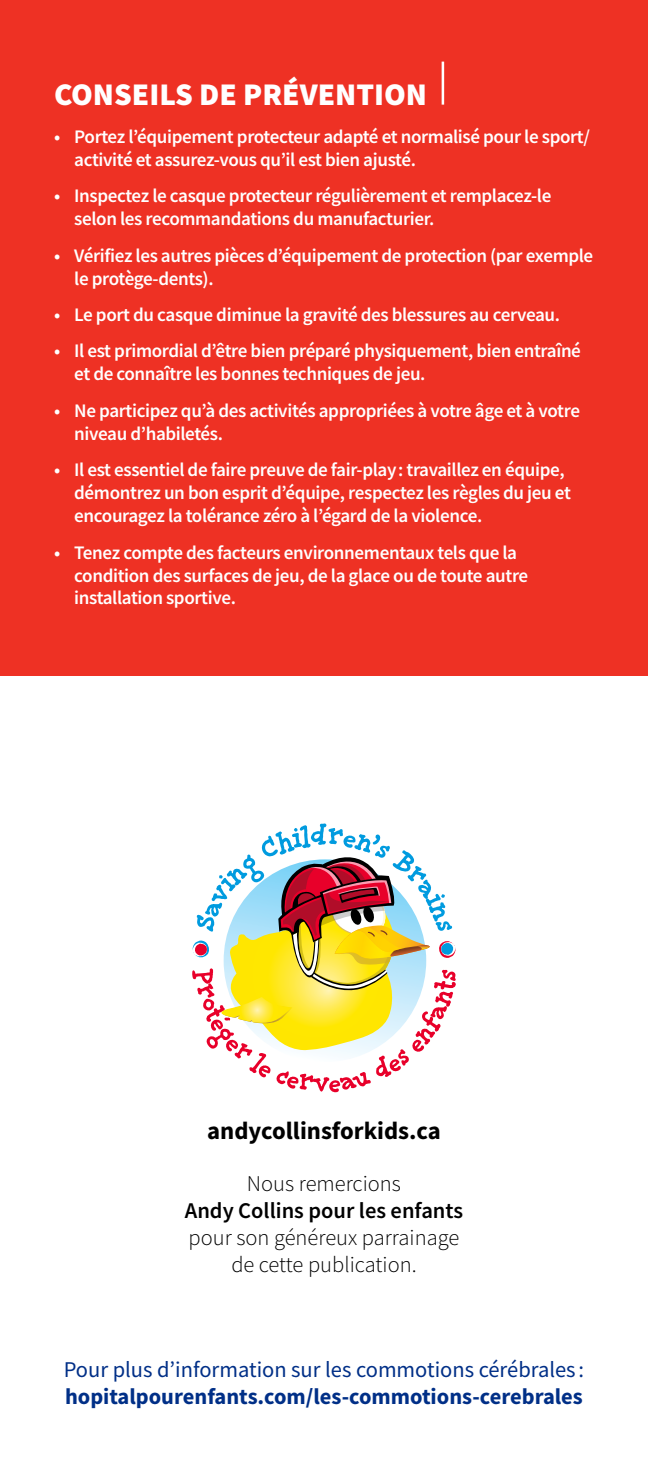
<style>
.page{position:relative;width:648px;height:1458px;background:#fff}
.page>*{position:absolute;margin:0;border:0;box-sizing:border-box;transform-origin:0 0}
.t1{font:900 31.5px "Source Sans Pro";color:#fff}
.t2{font:700 24.75px "Source Sans Pro";color:#000}
.t3{font:300 22.5px/27px "Source Sans Pro";color:#000;text-align:center}
.t4{font:22.5px "Source Sans Pro";color:#002f87}
.t5{font:700 22.5px "Source Sans Pro";color:#002f87}
.t6{font:600 22.5px "Source Sans Pro";color:#000}
.t7{font:600 19.12px/22.9px "Source Sans Pro";letter-spacing:-.02em;color:#fff}
</style>
<div class="page">
<svg style="left:192px;top:824px;width:264px;height:268px"></svg>
<div style="left:0;top:0;width:648px;height:676px;background:#ee3124"></div>
<hr style="left:442px;top:62px;width:2px;height:43px;background:#fff">
<h1 class="t1" style="left:54px;top:72px;width:375px">CONSEILS DE PRÉVENTION</h1>
<p class="t7" style="left:74px;top:125px;width:517px;text-indent:-20px">• Portez l’équipement protecteur adapté et normalisé pour le sport/ activité et assurez-vous qu’il est bien ajusté.</p>
<p class="t7" style="left:74px;top:184px;width:479px;text-indent:-20px">• Inspectez le casque protecteur régulièrement et remplacez‑le selon les recommandations du manufacturier.</p>
<p class="t7" style="left:74px;top:244px;width:521px;text-indent:-20px">• Vérifiez les autres pièces d’équipement de protection (par exemple le protège-dents).</p>
<p class="t7" style="left:54px;top:303px;width:508px">• Le port du casque diminue la gravité des blessures au cerveau.</p>
<p class="t7" style="left:74px;top:339px;width:508px;text-indent:-20px">• Il est primordial d’être bien préparé physiquement, bien entraîné et de connaître les bonnes techniques de jeu.</p>
<p class="t7" style="left:74px;top:399px;width:507px;text-indent:-20px">• Ne participez qu’à des activités appropriées à votre âge et à votre niveau d’habiletés.</p>
<p class="t7" style="left:74px;top:458px;width:498px;text-indent:-20px">• Il est essentiel de faire preuve de fair-play: travaillez en équipe, démontrez un bon esprit d’équipe, respectez les règles du jeu et encouragez la tolérance zéro à l’égard de la violence.</p>
<p class="t7" style="left:74px;top:541px;width:456px;text-indent:-20px">• Tenez compte des facteurs environnementaux tels que la condition des surfaces de jeu, de la glace ou de toute autre installation sportive.</p>
<p class="t2" style="left:207px;top:1114px;width:235px">andycollinsforkids.ca</p>
<p class="t3" style="left:247px;top:1170px;width:156px">Nous remercions</p>
<p class="t6" style="left:185px;top:1196px;width:280px">Andy Collins pour les enfants</p>
<p class="t3" style="left:189px;top:1224px;width:272px">pour son généreux parrainage de cette publication.</p>
<p class="t4" style="left:64px;top:1355px;width:522px">Pour plus d’information sur les commotions cérébrales :</p>
<p class="t5" style="left:65px;top:1381px;width:519px">hopitalpourenfants.com/les-commotions-cerebrales</p>
</div>
